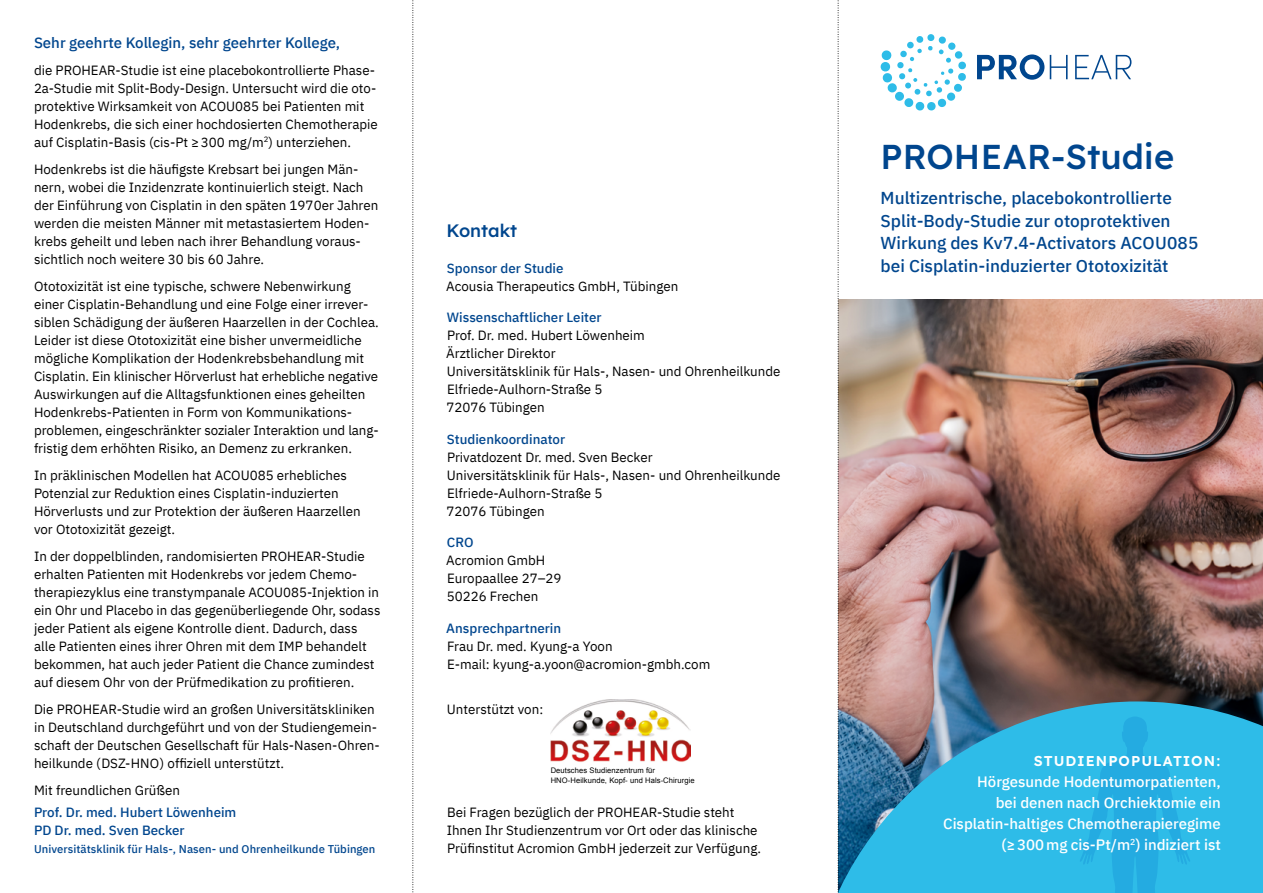
<style>
.page{position:relative;width:1263px;height:893px;background:#fff}
.page>*{position:absolute;margin:0;border:0;box-sizing:border-box;transform-origin:0 0}
.t1{font:500 34.5px "Lexend Deca";color:#00468e}
.t2{font:500 18px "Lexend Deca";color:#00468e}
.t3{font:500 17.25px/22.5px "IBM Plex Sans";color:#00468e}
.t4{font:500 15px/21px "IBM Plex Sans";color:#fff;text-align:right}
.t5{font:500 15px "IBM Plex Sans";color:#00468e}
.t6{font:600 14.25px "Lexend Deca";letter-spacing:.07em;color:#fff}
.t7{font:13.35px/18px "IBM Plex Sans";color:#000}
.t8{font:500 13.35px/18px "IBM Plex Sans";color:#00468e}
.t9{font:500 11.25px "IBM Plex Sans";letter-spacing:.005em;color:#00468e}
.t10{font:7.65px/10.2px "Arial";letter-spacing:.01em;color:#000}
.s1{font-family:"IBM Plex Sans";font-weight:500;font-size:15px}
</style>
<div class="page">
<img style="left:551px;top:699px;width:139px;height:63px">
<img style="left:839px;top:300px;width:424px;height:401px">
<svg style="left:837px;top:701px;width:426px;height:192px;background:#38a5cc"></svg>
<svg style="left:1076px;top:716px;width:118px;height:177px;background:#29b4e4"></svg>
<svg style="left:880px;top:34px;width:86px;height:77px"></svg>
<svg style="left:977px;top:54px;width:67px;height:26px"></svg>
<svg style="left:1050px;top:55px;width:17px;height:24px"></svg>
<svg style="left:1075px;top:55px;width:56px;height:24px"></svg>
<svg style="left:412px;top:0;width:2px;height:893px"></svg>
<svg style="left:838px;top:0;width:1px;height:893px"></svg>
<p class="t5" style="left:34px;top:31px;width:308px">Sehr geehrte Kollegin, sehr geehrter Kollege,</p>
<p class="t7" style="left:34px;top:60px;width:345px">die PROHEAR-Studie ist eine placebokontrollierte Phase-2a-Studie mit Split-Body-Design. Untersucht wird die oto&shy;protektive Wirksamkeit von ACOU085 bei Patienten mit Hodenkrebs, die sich einer hochdosierten Chemotherapie auf Cisplatin-Basis (cis-Pt ≥300 mg/m<sup>2</sup>) unterziehen.</p>
<p class="t7" style="left:34px;top:159px;width:346px">Hodenkrebs ist die häufigste Krebsart bei jungen Män&shy;nern, wobei die Inzidenzrate kontinuierlich steigt. Nach der Einführung von Cisplatin in den späten 1970er Jahren werden die meisten Männer mit metastasiertem Hoden&shy;krebs geheilt und leben nach ihrer Behandlung voraus&shy;sichtlich noch weitere 30 bis 60 Jahre.</p>
<p class="t7" style="left:34px;top:276px;width:346px">Ototoxizität ist eine typische, schwere Nebenwirkung einer Cisplatin-Behandlung und eine Folge einer irrever&shy;siblen Schädigung der äußeren Haarzellen in der Cochlea.<br>Leider ist diese Ototoxizität eine bisher unvermeidliche mögliche Komplikation der Hodenkrebsbehandlung mit Cisplatin. Ein klinischer Hörverlust hat erhebliche negative Auswirkungen auf die Alltagsfunktionen eines geheilten Hodenkrebs-Patienten in Form von Kommunikations&shy;problemen, eingeschränkter sozialer Interaktion und lang&shy;fristig dem erhöhten Risiko, an Demenz zu erkranken.</p>
<p class="t7" style="left:34px;top:465px;width:328px">In präklinischen Modellen hat ACOU085 erhebliches Potenzial zur Reduktion eines Cisplatin-induzierten Hörverlusts und zur Protektion der äußeren Haarzellen vor Ototoxizität gezeigt.</p>
<p class="t7" style="left:34px;top:546px;width:348px">In der doppelblinden, randomisierten PROHEAR-Studie erhalten Patienten mit Hodenkrebs vor jedem Chemo&shy;therapiezyklus eine transtympanale ACOU085-Injektion in ein Ohr und Placebo in das gegenüberliegende Ohr, sodass jeder Patient als eigene Kontrolle dient. Dadurch, dass alle Patienten eines ihrer Ohren mit dem IMP behandelt bekommen, hat auch jeder Patient die Chance zumindest auf diesem Ohr von der Prüfmedikation zu profitieren.</p>
<p class="t7" style="left:34px;top:699px;width:347px">Die PROHEAR-Studie wird an großen Universitätskliniken in Deutschland durchgeführt und von der Studiengemein&shy;schaft der Deutschen Gesellschaft für Hals-Nasen-Ohren&shy;heilkunde (DSZ-HNO) offiziell unterstützt.</p>
<p class="t7" style="left:34px;top:780px;width:147px">Mit freundlichen Grüßen</p>
<p class="t8" style="left:34px;top:802px;width:204px">Prof. Dr. med. Hubert Löwenheim<br>PD Dr. med. Sven Becker</p>
<p class="t9" style="left:34px;top:840px;width:343px">Universitätsklinik für Hals-, Nasen- und Ohrenheilkunde Tübingen</p>
<h2 class="t2" style="left:447px;top:217px;width:72px">Kontakt</h2>
<p class="t8" style="left:447px;top:258px;width:118px">Sponsor der Studie</p>
<p class="t7" style="left:446px;top:276px;width:233px">Acousia Therapeutics GmbH, Tübingen</p>
<p class="t8" style="left:447px;top:307px;width:156px">Wissenschaftlicher Leiter</p>
<p class="t7" style="left:446px;top:325px;width:336px">Prof. Dr. med. Hubert Löwenheim<br>Ärztlicher Direktor<br>Universitätsklinik für Hals-, Nasen- und Ohrenheilkunde<br>Elfriede-Aulhorn-Straße 5<br>72076 Tübingen</p>
<p class="t8" style="left:447px;top:429px;width:120px">Studienkoordinator</p>
<p class="t7" style="left:446px;top:447px;width:336px">Privatdozent Dr. med. Sven Becker<br>Universitätsklinik für Hals-, Nasen- und Ohrenheilkunde Elfriede-Aulhorn-Straße 5<br>72076 Tübingen</p>
<p class="t8" style="left:447px;top:532px;width:28px">CRO</p>
<p class="t7" style="left:446px;top:550px;width:117px">Acromion GmbH<br>Europaallee 27–29<br>50226 Frechen</p>
<p class="t8" style="left:446px;top:618px;width:116px">Ansprechpartnerin</p>
<p class="t7" style="left:447px;top:636px;width:265px">Frau Dr. med. Kyung-a Yoon<br>E-mail: kyung-a.yoon@acromion-gmbh.com</p>
<p class="t7" style="left:447px;top:699px;width:98px">Unterstützt von:</p>
<p class="t10" style="left:551px;top:766px;width:146px">Deutsches Studienzentrum für<br>HNO-Heilkunde, Kopf- und Hals-Chirurgie</p>
<p class="t7" style="left:447px;top:802px;width:316px">Bei Fragen bezüglich der PROHEAR-Studie steht<br>Ihnen Ihr Studienzentrum vor Ort oder das klinische<br>Prüfinstitut Acromion GmbH jederzeit zur Verfügung.</p>
<h1 class="t1" style="left:881px;top:132px;width:295px">PROHEAR-Studie</h1>
<p class="t3" style="left:881px;top:185px;width:319px">Multizentrische, placebokontrollierte Split-Body-Studie zur otoprotektiven Wirkung des Kv7.4-Activators ACOU085 bei Cisplatin-induzierter Ototoxizität</p>
<p class="t6" style="left:1034px;top:751px;width:188px">STUDIENPOPULATION<span class="s1">:</span></p>
<p class="t4" style="left:943px;top:770px;width:279px">Hörgesunde Hodentumorpatienten,<br>bei denen nach Orchiektomie ein Cisplatin-haltiges Chemotherapieregime (≥ 300 mg cis-Pt/m<sup>2</sup>) indiziert ist</p>
</div>
